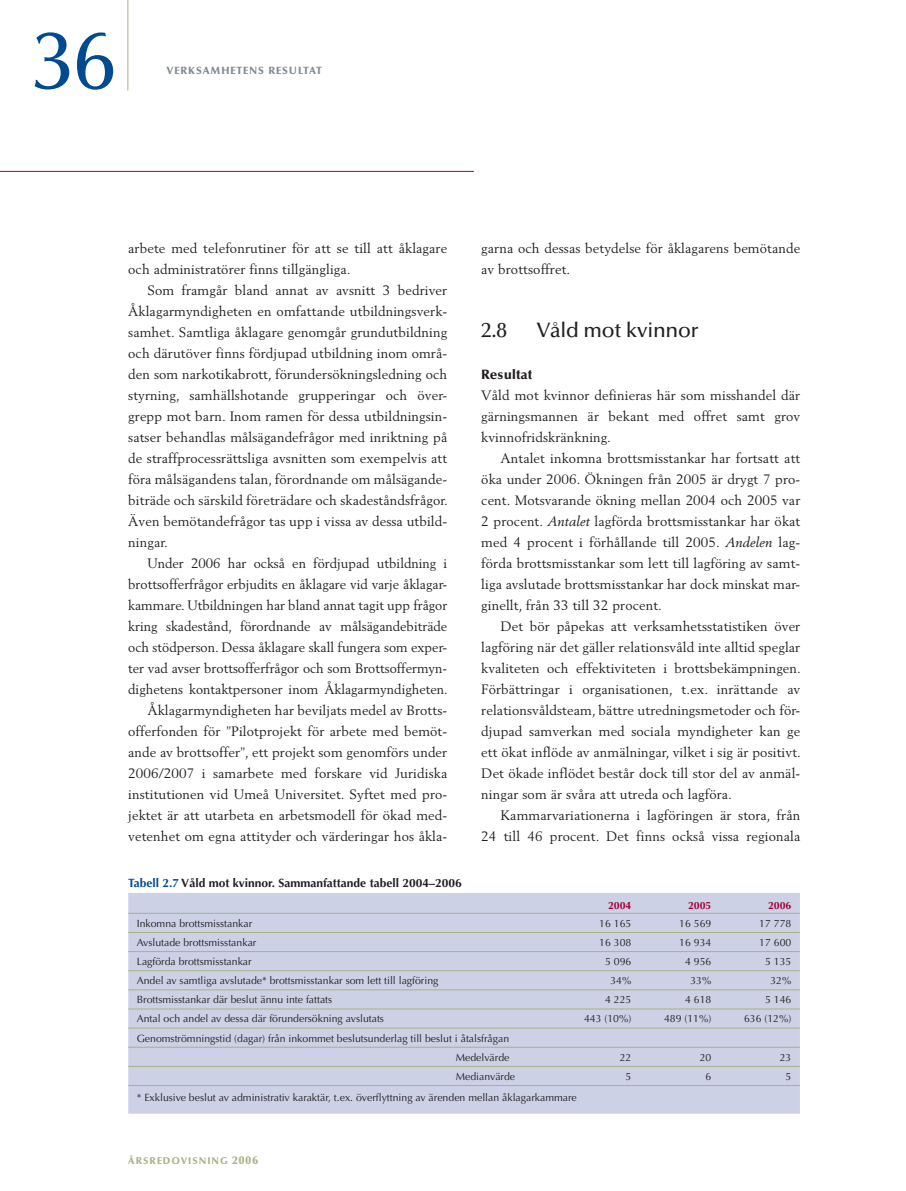
<style>
.page{position:relative;width:906px;height:1191px;background:#fff}
.page>*{position:absolute;margin:0;border:0;box-sizing:border-box;transform-origin:0 0}
.t1{font:500 82.5px "Optima";color:#004a8f}
.t2{font:500 21px "Optima";letter-spacing:-.015em;color:#231f20}
.t3{font:13.5px/21px "Berling";letter-spacing:.01em;color:#231f20;text-align:justify}
.t4{font:900 13.5px "Optima";letter-spacing:.01em;color:#231f20}
.t5{font:700 12px "Optima";color:#231f20}
.t6{font:10.5px/19px "Optima";color:#231f20;text-align:right}
.t7{font:900 10.5px "Optima";letter-spacing:.08em;color:#808b96}
.t8{font:700 10.5px "Optima";color:#a50135}
.t9{font:900 9.75px "Optima";letter-spacing:.1em;color:#abb183}
.s1{color:#004a8f}
.s2{font-style:italic}
.s3{font-size:11.25px}
</style>
<div class="page">
<hr style="left:0;top:171px;width:474px;height:1px;background:#a50135">
<hr style="left:127px;top:0;width:1px;height:91px;background:#abb183">
<div style="left:128px;top:893px;width:672px;height:220px;background:#ccd1e6"></div>
<hr style="left:128px;top:913px;width:672px;height:1px;background:#abb183">
<hr style="left:128px;top:932px;width:672px;height:1px;background:#abb183">
<hr style="left:128px;top:951px;width:672px;height:1px;background:#abb183">
<hr style="left:128px;top:970px;width:672px;height:1px;background:#abb183">
<hr style="left:128px;top:989px;width:672px;height:1px;background:#abb183">
<hr style="left:128px;top:1008px;width:672px;height:1px;background:#abb183">
<hr style="left:128px;top:1027px;width:672px;height:1px;background:#abb183">
<hr style="left:128px;top:1046px;width:672px;height:1px;background:#abb183">
<hr style="left:128px;top:1066px;width:672px;height:1px;background:#abb183">
<hr style="left:128px;top:1085px;width:672px;height:1px;background:#abb183">
<h1 class="t1" style="left:33px;top:26px;width:84px">36</h1>
<p class="t7" style="left:166px;top:67px;width:157px">VERKSAMHETENS RESULTAT</p>
<p class="t3" style="left:128px;top:238px;width:320px">arbete med telefonrutiner för att se till att åklagare och administratörer finns tillgängliga.</p>
<p class="t3" style="left:128px;top:280px;width:321px;text-indent:19px">Som framgår bland annat av avsnitt 3 bedriver Åklagarmyndigheten en omfattande utbildningsverk&shy;samhet. Samtliga åklagare genomgår grundutbildning och därutöver finns fördjupad utbildning inom områ&shy;den som narkotikabrott, förundersökningsledning och styrning, samhällshotande grupperingar och över&shy;grepp mot barn. Inom ramen för dessa utbildningsin&shy;satser be handlas målsägandefrågor med inriktning på de straffprocessrättsliga avsnitten som exempelvis att föra målsägandens talan, förordnande om målsägande&shy;biträde och särskild företrädare och skadestånds frågor.<br>Även bemötandefrågor tas upp i vissa av dessa utbild&shy;ningar.</p>
<p class="t3" style="left:128px;top:553px;width:321px;text-align:right">Under 2006 har också en fördjupad utbildning i brottsofferfrågor erbjudits en åklagare vid varje åklagar&shy;kammare. Utbildningen har bland annat tagit upp frågor kring skadestånd, förordnande av målsägandebiträde och stödperson. Dessa åklagare skall fungera som exper&shy;ter vad avser brottsofferfrågor och som Brottsoffermyn&shy;dighetens kontaktpersoner inom Åklagarmyndigheten.<br>Åklagarmyndigheten har beviljats medel av Brotts&shy;offerfonden för ”Pilotprojekt för arbete med bemöt&shy;ande av brottsoffer”, ett projekt som genomförs under 2006/2007 i samarbete med forskare vid Juridiska institutionen vid Umeå Universitet. Syftet med pro&shy;jektet är att utarbeta en arbetsmodell för ökad med&shy;vetenhet om egna attityder och värderingar hos åkla-</p>
<p class="t5" style="left:128px;top:878px;width:335px"><span class="s1">Tabell 2.7</span> Våld mot kvinnor. Sammanfattande tabell 2004–2006</p>
<p class="t3" style="left:481px;top:238px;width:320px">garna och dessas betydelse för åklagarens bemötande av brottsoffret.</p>
<h2 class="t2" style="left:481px;top:321px;width:27px">2.8</h2>
<h2 class="t2" style="left:536px;top:321px;width:164px">Våld mot kvinnor</h2>
<p class="t4" style="left:481px;top:369px;width:52px">Resultat</p>
<p class="t3" style="left:481px;top:385px;width:320px">Våld mot kvinnor definieras här som misshandel där gärningsmannen är bekant med offret samt grov kvinno fridskränkning.</p>
<p class="t3" style="left:481px;top:448px;width:320px;text-indent:19px">Antalet inkomna brottsmisstankar har fortsatt att öka under 2006. Ökningen från 2005 är drygt 7 pro&shy;cent. Motsvarande ökning mellan 2004 och 2005 var 2 procent. <span class="s2">Antalet</span> lagförda brottsmisstankar har ökat med 4 procent i förhållande till 2005. <span class="s2">Andelen</span> lag&shy;förda brottsmisstankar som lett till lagföring av samt&shy;liga avslutade brottsmisstankar har dock minskat mar&shy;ginellt, från 33 till 32 procent.</p>
<p class="t3" style="left:481px;top:616px;width:321px;text-indent:19px">Det bör påpekas att verksamhetsstatistiken över lagföring när det gäller relationsvåld inte alltid speglar kvaliteten och effektiviteten i brottsbekämpningen.<br>Förbättringar i organisationen, t.ex. inrättande av relations våldsteam, bättre utredningsmetoder och för&shy;djupad samverkan med sociala myndigheter kan ge ett ökat inflöde av anmälningar, vilket i sig är positivt.<br>Det ökade inflödet består dock till stor del av anmäl&shy;ningar som är svåra att utreda och lagföra.</p>
<p class="t3" style="left:481px;top:805px;width:320px;text-align:right">Kammarvariationerna i lagföringen är stora, från<br>24 till 46 procent. Det finns också vissa regionala</p>
<p class="t8" style="left:608px;top:901px;width:25px">2004</p>
<p class="t8" style="left:688px;top:901px;width:25px">2005</p>
<p class="t8" style="left:768px;top:901px;width:25px">2006</p>
<p class="t6" style="left:137px;top:914px;width:117px">Inkomna brottsmisstankar</p>
<p class="t6" style="left:599px;top:914px;width:34px">16 165</p>
<p class="t6" style="left:679px;top:914px;width:34px">16 569</p>
<p class="t6" style="left:759px;top:914px;width:34px">17 778</p>
<p class="t6" style="left:137px;top:933px;width:121px">Avslutade brottsmisstankar</p>
<p class="t6" style="left:599px;top:933px;width:34px">16 308</p>
<p class="t6" style="left:679px;top:933px;width:34px">16 934</p>
<p class="t6" style="left:759px;top:933px;width:34px">17 600</p>
<p class="t6" style="left:137px;top:953px;width:116px">Lagförda brottsmisstankar</p>
<p class="t6" style="left:605px;top:953px;width:28px">5 096</p>
<p class="t6" style="left:685px;top:953px;width:28px">4 956</p>
<p class="t6" style="left:765px;top:953px;width:28px">5 135</p>
<p class="t6" style="left:137px;top:972px;width:303px">Andel av samtliga avslutade* brottsmisstankar som lett till lagföring</p>
<p class="t6" style="left:610px;top:972px;width:23px">34%</p>
<p class="t6" style="left:690px;top:972px;width:23px">33%</p>
<p class="t6" style="left:770px;top:972px;width:23px">32%</p>
<p class="t6" style="left:137px;top:991px;width:197px">Brottsmisstankar där beslut ännu inte fattats</p>
<p class="t6" style="left:605px;top:991px;width:28px">4 225</p>
<p class="t6" style="left:685px;top:991px;width:28px">4 618</p>
<p class="t6" style="left:765px;top:991px;width:28px">5 146</p>
<p class="t6" style="left:137px;top:1010px;width:249px">Antal och andel av dessa där förundersökning avslutats</p>
<p class="t6" style="left:584px;top:1010px;width:49px">443 (10%)</p>
<p class="t6" style="left:664px;top:1010px;width:49px">489 (11%)</p>
<p class="t6" style="left:744px;top:1010px;width:49px">636 (12%)</p>
<p class="t6" style="left:137px;top:1029px;width:374px">Genomströmningstid (dagar) från inkommet beslutsunderlag till beslut i åtalsfrågan<br>Medelvärde</p>
<p class="t6" style="left:619px;top:1048px;width:13px">22</p>
<p class="t6" style="left:699px;top:1048px;width:13px">20</p>
<p class="t6" style="left:779px;top:1048px;width:13px">23</p>
<p class="t6" style="left:456px;top:1067px;width:61px">Medianvärde</p>
<p class="t6" style="left:625px;top:1067px;width:7px">5</p>
<p class="t6" style="left:705px;top:1067px;width:7px">6</p>
<p class="t6" style="left:785px;top:1067px;width:7px">5</p>
<p class="t6" style="left:137px;top:1089px;width:441px">* Exklusive beslut av administrativ karaktär, t.ex. överflyttning av ärenden mellan åklagarkammare</p>
<p class="t9" style="left:128px;top:1156px;width:131px">ÅRSREDOVISNING <span class="s3">2006</span></p>
</div>
